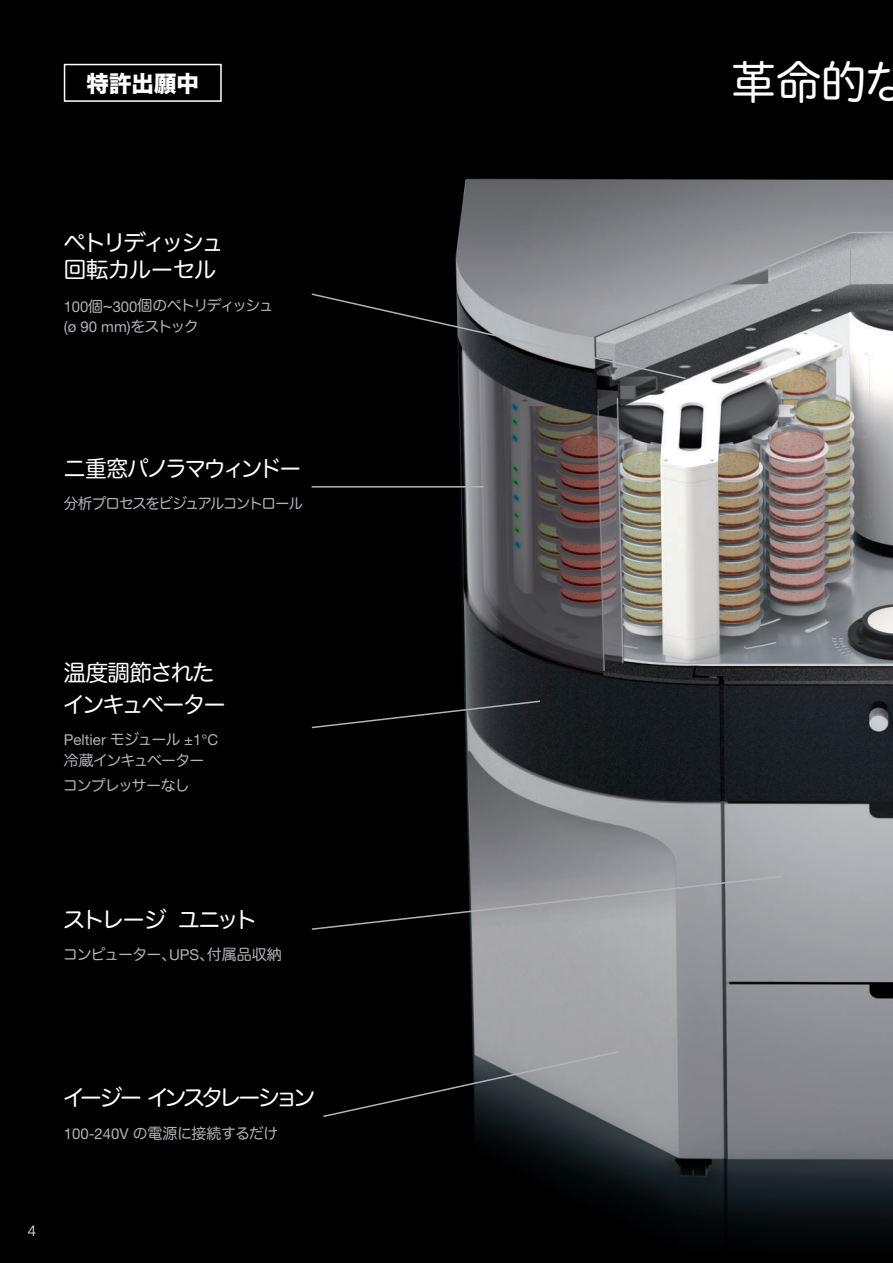
<style>
.page{position:relative;width:893px;height:1263px;background:#fff}
.page>*{position:absolute;margin:0;border:0;box-sizing:border-box;transform-origin:0 0}
.t1{font:45px "Hira Maru Pro W4 90 pv RKSJ H";color:#fff}
.t2{font:22.5px/27px "Hira Maru Pro W4 90 pv RKSJ H";letter-spacing:-.105em;color:#fff}
.t3{font:22.5px/31.2px "Hira Maru Pro W4 90 pv RKSJ H";letter-spacing:-.085em;color:#fff}
.t4{font:22.5px "Hira Maru Pro W4 90 pv RKSJ H";letter-spacing:-.18em;color:#fff}
.t5{font:22.5px "Hira Kaku Std W8 90 pv RKSJ H";color:#fff}
.t6{font:15px "Helvetica Neue LT Std";color:#b2b3b7}
.t7{font:15px/25.2px "Hira Maru Pro W4 90 pv RKSJ H";letter-spacing:-.07em;color:#b2b3b7}
.t8{font:15px "Hira Maru Pro W4 90 pv RKSJ H";letter-spacing:-.105em;color:#b2b3b7}
.t9{font:15px "Hira Maru Pro W4 90 pv RKSJ H";letter-spacing:-.1em;color:#b2b3b7}
.t10{font:15px "Hira Maru Pro W4 90 pv RKSJ H";letter-spacing:-.03em;color:#b2b3b7}
.t11{font:15px "Hira Maru Pro W4 90 pv RKSJ H";letter-spacing:-.05em;color:#b2b3b7}
.t12{font:300 15px "Helvetica Neue LT Std";color:#fff}
.s1{font-family:"Helvetica Neue LT Std"}
.s2{font-family:"Hira Maru Pro W4 90 pv RKSJ H"}
</style>
<div class="page">
<img style="left:0;top:0;width:893px;height:1263px">
<svg style="left:310px;top:292px;width:377px;height:88px;background:#4f5154"></svg>
<svg style="left:305px;top:485px;width:180px;height:3px"></svg>
<svg style="left:310px;top:700px;width:232px;height:29px;background:#17181a"></svg>
<svg style="left:322px;top:1050px;width:299px;height:68px;background:#393b3d"></svg>
<svg style="left:310px;top:875px;width:474px;height:56px;background:#68696c"></svg>
<div style="left:64px;top:64px;width:158px;height:38px;border:2px solid #fff"></div>
<p class="t5" style="left:87px;top:75px;width:114px">特許出願中</p>
<p class="t2" style="left:63px;top:232px;width:162px">ペトリディッシュ回転カルーセル</p>
<p class="t8" style="left:64px;top:299px;width:212px"><span class="s1">100</span>個~<span class="s1">300</span>個のペトリディッシュ</p>
<p class="t6" style="left:64px;top:321px;width:136px">(ø 90 mm)<span class="s2">をストック</span></p>
<p class="t2" style="left:64px;top:458px;width:239px">二重窓パノラマウィンドー</p>
<p class="t9" style="left:64px;top:498px;width:241px">分析プロセスをビジュアルコントロール</p>
<p class="t3" style="left:63px;top:660px;width:165px">温度調節されたインキュベーター</p>
<p class="t6" style="left:64px;top:734px;width:156px">Peltier <span class="s2">モジュール</span> ±1°C</p>
<p class="t7" style="left:63px;top:750px;width:143px">冷蔵インキュベーターコンプレッサーなし</p>
<p class="t2" style="left:63px;top:909px;width:196px">ストレージユニット</p>
<p class="t11" style="left:63px;top:949px;width:220px">コンピューター、<span class="s1">UPS</span>、付属品収納</p>
<p class="t4" style="left:63px;top:1089px;width:254px">イージー インスタレーション</p>
<p class="t10" style="left:64px;top:1127px;width:216px"><span class="s1">100-240V</span> の電源に接続するだけ</p>
<p class="t12" style="left:28px;top:1226px;width:10px">4</p>
<h1 class="t1" style="left:731px;top:65px;width:181px">革命的な</h1>
</div>
